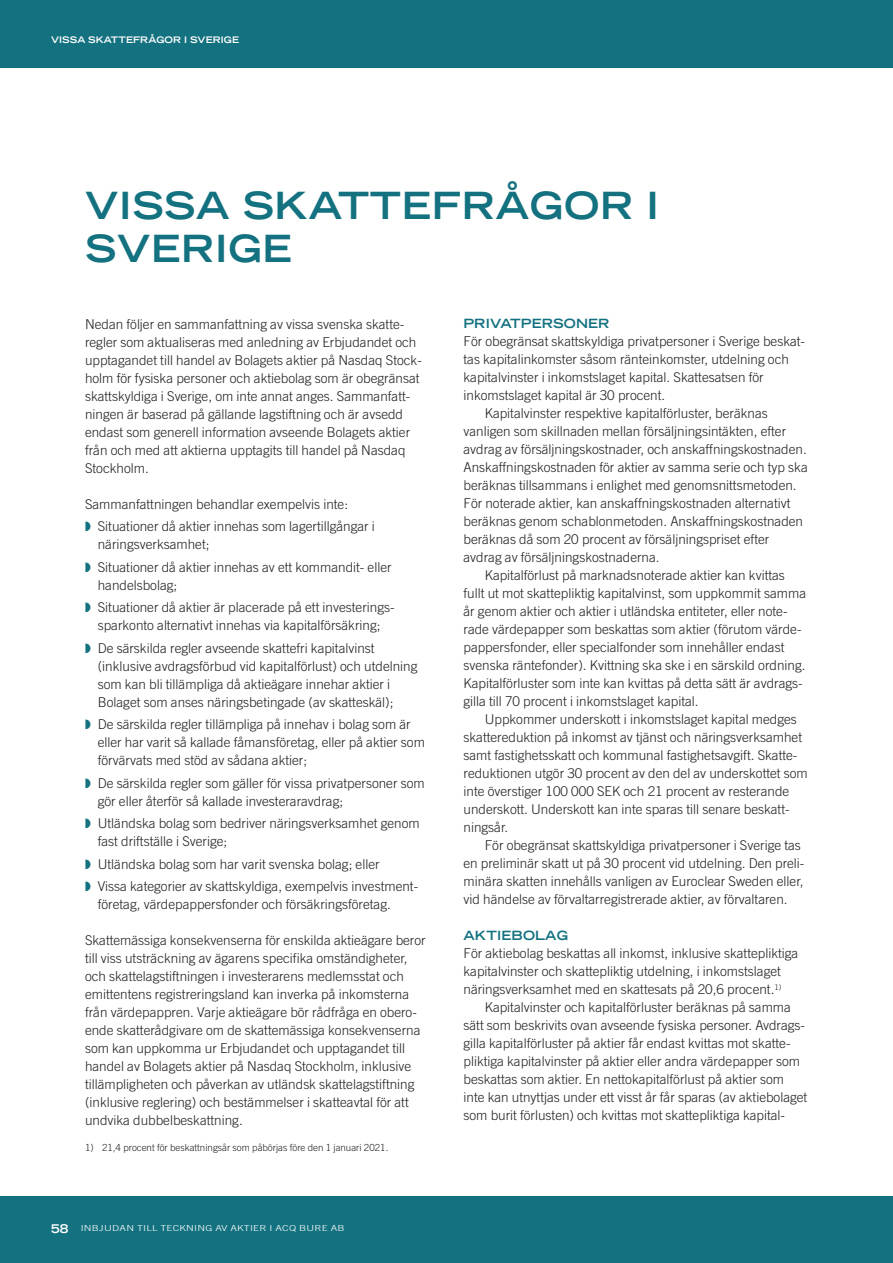
<style>
.page{position:relative;width:893px;height:1263px;background:#fff}
.page>*{position:absolute;margin:0;border:0;box-sizing:border-box;transform-origin:0 0}
.t1{font:700 expanded 37.5px/43.5px "Trade Gothic LT Std";letter-spacing:.02em;color:#137180}
.t2{font:300 13.5px/18px "Trade Gothic LT Std";color:#231f20}
.t3{font:700 expanded 12.75px "Trade Gothic LT Std";letter-spacing:.01em;color:#137180}
.t4{font:300 9.75px "Trade Gothic LT Std";color:#231f20}
.t5{font:700 expanded 9px "Trade Gothic LT Std";letter-spacing:.01em;color:#fff}
.t6{font:300 8.25px "Trade Gothic LT Std";letter-spacing:.02em;color:#fff;scale:1.3 1}
.s1{color:#137180}
.s2{font-weight:700;font-stretch:expanded;font-size:12px}
</style>
<div class="page">
<div style="left:0;top:0;width:893px;height:68px;background:#137180"></div>
<div style="left:0;top:1196px;width:893px;height:67px;background:#137180"></div>
<p class="t5" style="left:51px;top:34px;width:190px">VISSA SKATTEFRÅGOR I SVERIGE</p>
<h1 class="t1" style="left:85px;top:183px;width:575px">VISSA SKATTEFRÅGOR I<br>SVERIGE</h1>
<p class="t2" style="left:85px;top:315px;width:338px">Nedan följer en sammanfattning av vissa svenska skatte&shy;regler som aktualiseras med anledning av Erbjudandet och upptagandet till handel av Bolagets aktier på Nasdaq Stock&shy;holm för fysiska personer och aktiebolag som är obegränsat skattskyldiga i Sverige, om inte annat anges. Sammanfatt&shy;ningen är baserad på gällande lagstiftning och är avsedd endast som generell information avseende Bolagets aktier från och med att aktierna upptagits till handel på Nasdaq Stockholm.</p>
<p class="t2" style="left:85px;top:492px;width:291px;line-height:22.5px">Sammanfattningen behandlar exempelvis inte:<br><span class="s1">◗</span> Situationer då aktier innehas som lagertillgångar i</p>
<p class="t2" style="left:85px;top:533px;width:308px;line-height:22.5px;text-indent:13px">näringsverksamhet;<br><span class="s1">◗</span> Situationer då aktier innehas av ett kommandit- eller</p>
<p class="t2" style="left:85px;top:573px;width:310px;line-height:22.5px;text-indent:13px">handelsbolag;<br><span class="s1">◗</span> Situationer då aktier är placerade på ett investerings-</p>
<p class="t2" style="left:85px;top:614px;width:297px;line-height:22.5px;text-indent:13px">sparkonto alternativt innehas via kapitalförsäkring; <span class="s1">◗</span> De särskilda regler avseende skattefri kapitalvinst</p>
<p class="t2" style="left:98px;top:657px;width:321px">(inklusive avdragsförbud vid kapitalförlust) och utdelning som kan bli tillämpliga då aktieägare innehar aktier i<br>Bolaget som anses näringsbetingade (av skatteskäl);</p>
<p class="t2" style="left:98px;top:715px;width:329px;text-indent:-13px"><span class="s1">◗</span> De särskilda regler tillämpliga på innehav i bolag som är eller har varit så kallade fåmansföretag, eller på aktier som förvärvats med stöd av sådana aktier;</p>
<p class="t2" style="left:98px;top:774px;width:328px;text-indent:-13px"><span class="s1">◗</span> De särskilda regler som gäller för vissa privatpersoner som gör eller återför så kallade investeraravdrag;</p>
<p class="t2" style="left:98px;top:814px;width:323px;text-indent:-13px"><span class="s1">◗</span> Utländska bolag som bedriver näringsverksamhet genom fast driftställe i Sverige;</p>
<p class="t2" style="left:85px;top:852px;width:333px;line-height:22.5px"><span class="s1">◗</span> Utländska bolag som har varit svenska bolag; eller<br><span class="s1">◗</span> Vissa kategorier av skattskyldiga, exempelvis investment-</p>
<p class="t2" style="left:98px;top:895px;width:295px">företag, värdepappersfonder och försäkringsföretag.</p>
<p class="t2" style="left:85px;top:931px;width:342px">Skattemässiga konsekvenserna för enskilda aktieägare beror till viss utsträckning av ägarens specifika omständigheter, och skattelagstiftningen i investerarens medlemsstat och emittentens registreringsland kan inverka på inkomsterna från värdepappren. Varje aktieägare bör rådfråga en obero&shy;ende skatterådgivare om de skattemässiga konsekvenserna som kan uppkomma ur Erbjudandet och upptagandet till handel av Bolagets aktier på Nasdaq Stockholm, inklusive tillämpligheten och påverkan av utländsk skattelagstiftning (inklusive reglering) och bestämmelser i skatteavtal för att undvika dubbelbeskattning.</p>
<p class="t4" style="left:85px;top:1142px;width:305px">1) 21,4 procent för beskattningsår som påbörjas före den 1 januari 2021.</p>
<p class="t6" style="left:51px;top:1223px;width:227px"><span class="s2">58</span> INBJUDAN TILL TECKNING AV AKTIER I ACQ BURE AB</p>
<p class="t3" style="left:463px;top:315px;width:148px">PRIVATPERSONER</p>
<p class="t2" style="left:463px;top:332px;width:343px">För obegränsat skattskyldiga privatpersoner i Sverige beskat-</p>
<p class="t2" style="left:463px;top:350px;width:327px">tas kapitalinkomster såsom ränteinkomster, utdelning och</p>
<p class="t2" style="left:463px;top:368px;width:302px">kapitalvinster i inkomstslaget kapital. Skattesatsen för</p>
<p class="t2" style="left:463px;top:386px;width:203px">inkomstslaget kapital är 30 procent.</p>
<p class="t2" style="left:485px;top:404px;width:285px">Kapitalvinster respektive kapitalförluster, beräknas</p>
<p class="t2" style="left:463px;top:422px;width:324px">vanligen som skillnaden mellan försäljningsintäkten, efter</p>
<p class="t2" style="left:463px;top:440px;width:345px">avdrag av försäljningskostnader, och anskaffningskostnaden.</p>
<p class="t2" style="left:463px;top:458px;width:346px">Anskaffningskostnaden för aktier av samma serie och typ ska</p>
<p class="t2" style="left:463px;top:476px;width:335px">beräknas tillsammans i enlighet med genomsnittsmetoden.</p>
<p class="t2" style="left:463px;top:494px;width:328px">För noterade aktier, kan anskaffningskostnaden alternativt</p>
<p class="t2" style="left:463px;top:512px;width:341px">beräknas genom schablonmetoden. Anskaffningskostnaden</p>
<p class="t2" style="left:463px;top:530px;width:307px">beräknas då som 20 procent av försäljningspriset efter</p>
<p class="t2" style="left:463px;top:548px;width:198px">avdrag av försäljningskostnaderna.</p>
<p class="t2" style="left:485px;top:566px;width:302px">Kapitalförlust på marknadsnoterade aktier kan kvittas</p>
<p class="t2" style="left:463px;top:584px;width:344px">fullt ut mot skattepliktig kapitalvinst, som uppkommit samma</p>
<p class="t2" style="left:463px;top:602px;width:325px">år genom aktier och aktier i utländska entiteter, eller note-</p>
<p class="t2" style="left:463px;top:620px;width:340px">rade värdepapper som beskattas som aktier (förutom värde-</p>
<p class="t2" style="left:463px;top:638px;width:322px">pappersfonder, eller specialfonder som innehåller endast</p>
<p class="t2" style="left:463px;top:656px;width:343px">svenska räntefonder). Kvittning ska ske i en särskild ordning.</p>
<p class="t2" style="left:463px;top:674px;width:341px">Kapitalförluster som inte kan kvittas på detta sätt är avdrags-</p>
<p class="t2" style="left:463px;top:692px;width:237px">gilla till 70 procent i inkomstslaget kapital.</p>
<p class="t2" style="left:485px;top:710px;width:314px">Uppkommer underskott i inkomstslaget kapital medges</p>
<p class="t2" style="left:463px;top:728px;width:340px">skattereduktion på inkomst av tjänst och näringsverksamhet</p>
<p class="t2" style="left:463px;top:746px;width:335px">samt fastighetsskatt och kommunal fastighetsavgift. Skatte-</p>
<p class="t2" style="left:463px;top:764px;width:346px">reduktionen utgör 30 procent av den del av underskottet som</p>
<p class="t2" style="left:463px;top:782px;width:327px">inte överstiger 100 000 SEK och 21 procent av resterande</p>
<p class="t2" style="left:463px;top:800px;width:328px">underskott. Underskott kan inte sparas till senare beskatt-</p>
<p class="t2" style="left:463px;top:818px;width:46px">ningsår.</p>
<p class="t2" style="left:485px;top:836px;width:318px">För obegränsat skattskyldiga privatpersoner i Sverige tas</p>
<p class="t2" style="left:463px;top:854px;width:342px">en preliminär skatt ut på 30 procent vid utdelning. Den preli-</p>
<p class="t2" style="left:463px;top:872px;width:342px">minära skatten innehålls vanligen av Euroclear Sweden eller,</p>
<p class="t2" style="left:463px;top:890px;width:326px">vid händelse av förvaltarregistrerade aktier, av förvaltaren.</p>
<p class="t3" style="left:463px;top:927px;width:106px">AKTIEBOLAG</p>
<p class="t2" style="left:463px;top:944px;width:336px">För aktiebolag beskattas all inkomst, inklusive skattepliktiga kapitalvinster och skattepliktig utdelning, i inkomstslaget näringsverksamhet med en skattesats på 20,6 procent.<sup>1)</sup></p>
<p class="t2" style="left:463px;top:998px;width:345px;text-indent:21px">Kapitalvinster och kapitalförluster beräknas på samma sätt som beskrivits ovan avseende fysiska personer. Avdrags&shy;gilla kapitalförluster på aktier får endast kvittas mot skatte&shy;pliktiga kapitalvinster på aktier eller andra värdepapper som beskattas som aktier. En nettokapitalförlust på aktier som inte kan utnyttjas under ett visst år får sparas (av aktiebolaget som burit förlusten) och kvittas mot skattepliktiga kapital-</p>
</div>
